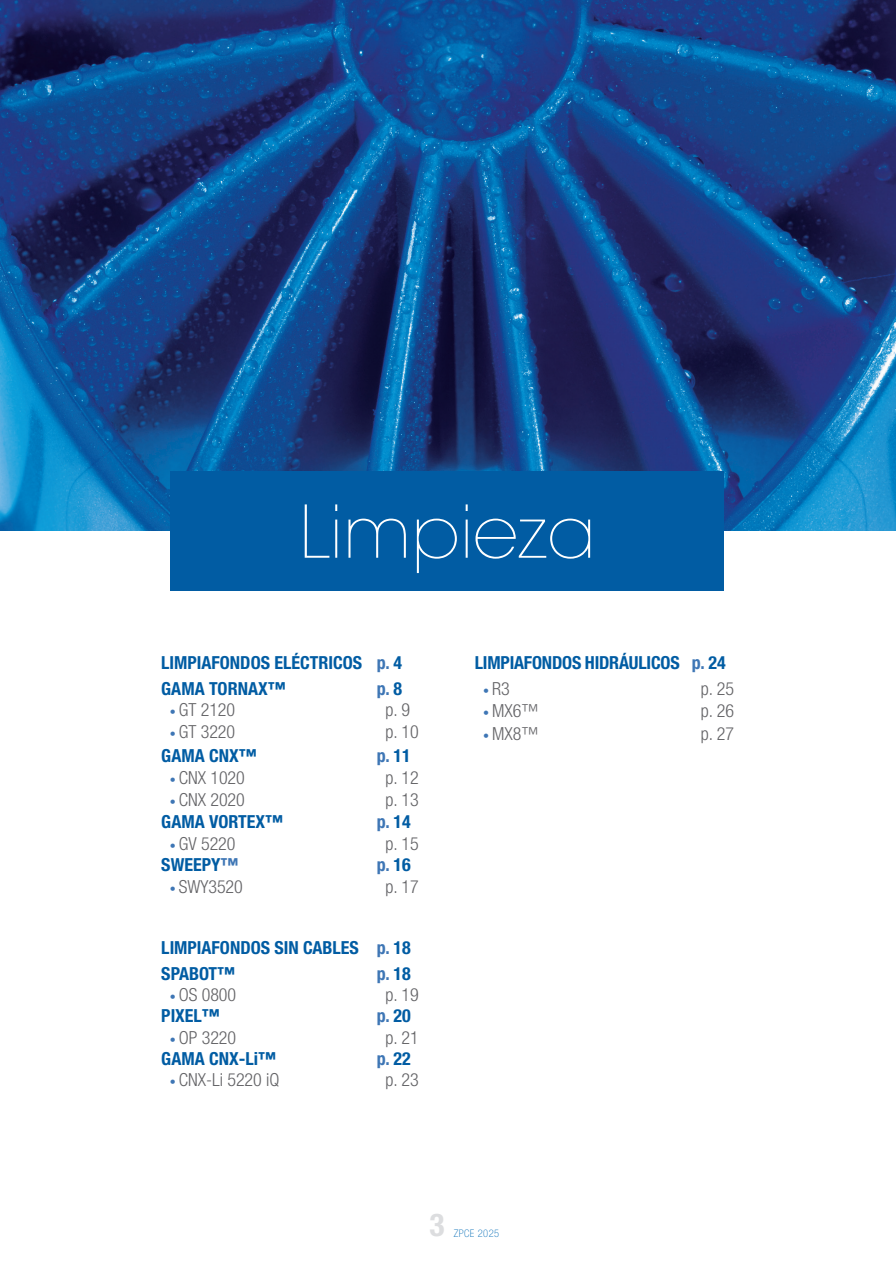
<style>
.page{position:relative;width:896px;height:1264px;background:#fff}
.page>*{position:absolute;margin:0;border:0;box-sizing:border-box;transform-origin:0 0}
.t1{font:200 72px "Avant Garde LT";color:#fff}
.t2{font:700 condensed 31.5px "Helvetica Neue LT Std";color:#dcdddf}
.t3{font:700 condensed 18px/26px "Helvetica Neue LT Std";color:#015ca3}
.t4{font:300 condensed 18px "Helvetica Neue LT Std";color:#636366}
.t5{font:700 condensed 18px "Helvetica Neue LT Std";color:#3e76b5}
.t6{font:100 condensed 10.5px "Helvetica Neue LT Std";letter-spacing:.04em;color:#006bb6}
.s1{color:#3e76b5}
.s2{color:#015ca3}
.s3{font-size:12px;color:#3e76b5}
</style>
<div class="page">
<img style="left:1px;top:0;width:894px;height:530px">
<div style="left:171px;top:471px;width:553px;height:119px;background:#015ca3"></div>
<h1 class="t1" style="left:299px;top:489px;width:298px">Limpieza</h1>
<p class="t3" style="left:161px;top:649px;width:242px">LIMPIAFONDOS ELÉCTRICOS <span class="s1">p.</span> 4<br>GAMA TORNAX™</p>
<p class="t5" style="left:377px;top:677px;width:27px">p. <span class="s2">8</span></p>
<p class="t4" style="left:170px;top:700px;width:67px"><span class="s3">•</span> GT 2120</p>
<p class="t4" style="left:385px;top:700px;width:26px">p. 9</p>
<p class="t4" style="left:170px;top:721px;width:67px"><span class="s3">•</span> GT 3220</p>
<p class="t4" style="left:385px;top:721px;width:35px">p. 10</p>
<p class="t3" style="left:161px;top:743px;width:97px">GAMA CNX™</p>
<p class="t5" style="left:377px;top:745px;width:35px">p. <span class="s2">11</span></p>
<p class="t4" style="left:170px;top:767px;width:77px"><span class="s3">•</span> CNX 1020</p>
<p class="t4" style="left:385px;top:767px;width:35px">p. 12</p>
<p class="t4" style="left:170px;top:789px;width:77px"><span class="s3">•</span> CNX 2020</p>
<p class="t4" style="left:385px;top:789px;width:35px">p. 13</p>
<p class="t3" style="left:161px;top:808px;width:123px">GAMA VORTEX™</p>
<p class="t5" style="left:377px;top:810px;width:35px">p. <span class="s2">14</span></p>
<p class="t4" style="left:170px;top:833px;width:67px"><span class="s3">•</span> GV 5220</p>
<p class="t4" style="left:385px;top:833px;width:35px">p. 15</p>
<p class="t3" style="left:161px;top:852px;width:78px">SWEEPY<span class="s1">™</span></p>
<p class="t5" style="left:377px;top:854px;width:35px">p. <span class="s2">16</span></p>
<p class="t4" style="left:170px;top:876px;width:75px"><span class="s3">•</span> SWY3520</p>
<p class="t4" style="left:385px;top:876px;width:35px">p. 17</p>
<p class="t3" style="left:161px;top:934px;width:251px">LIMPIAFONDOS SIN CABLES <span class="s1">p.</span> 18<br>SPABOT™</p>
<p class="t5" style="left:377px;top:962px;width:35px">p. <span class="s2">18</span></p>
<p class="t4" style="left:170px;top:984px;width:68px"><span class="s3">•</span> OS 0800</p>
<p class="t4" style="left:385px;top:984px;width:35px">p. 19</p>
<p class="t3" style="left:161px;top:1002px;width:60px">PIXEL™</p>
<p class="t5" style="left:377px;top:1005px;width:35px">p. <span class="s2">20</span></p>
<p class="t4" style="left:170px;top:1027px;width:68px"><span class="s3">•</span> OP 3220</p>
<p class="t4" style="left:385px;top:1027px;width:35px">p. 21</p>
<p class="t3" style="left:161px;top:1045px;width:116px">GAMA CNX-Li™</p>
<p class="t5" style="left:377px;top:1047px;width:35px">p. <span class="s2">22</span></p>
<p class="t4" style="left:170px;top:1069px;width:111px"><span class="s3">•</span> CNX-Li 5220 iQ</p>
<p class="t4" style="left:385px;top:1069px;width:35px">p. 23</p>
<p class="t3" style="left:474px;top:649px;width:252px">LIMPIAFONDOS HIDRÁULICOS <span class="s1">p.</span> 24</p>
<p class="t4" style="left:483px;top:678px;width:28px"><span class="s3">•</span> R3</p>
<p class="t4" style="left:700px;top:678px;width:35px">p. 25</p>
<p class="t4" style="left:483px;top:701px;width:58px"><span class="s3">•</span> MX6™</p>
<p class="t4" style="left:700px;top:701px;width:35px">p. 26</p>
<p class="t4" style="left:483px;top:723px;width:58px"><span class="s3">•</span> MX8™</p>
<p class="t4" style="left:700px;top:723px;width:35px">p. 27</p>
<h2 class="t2" style="left:429px;top:1206px;width:17px">3</h2>
<p class="t6" style="left:454px;top:1227px;width:47px">ZPCE 2025</p>
</div>
